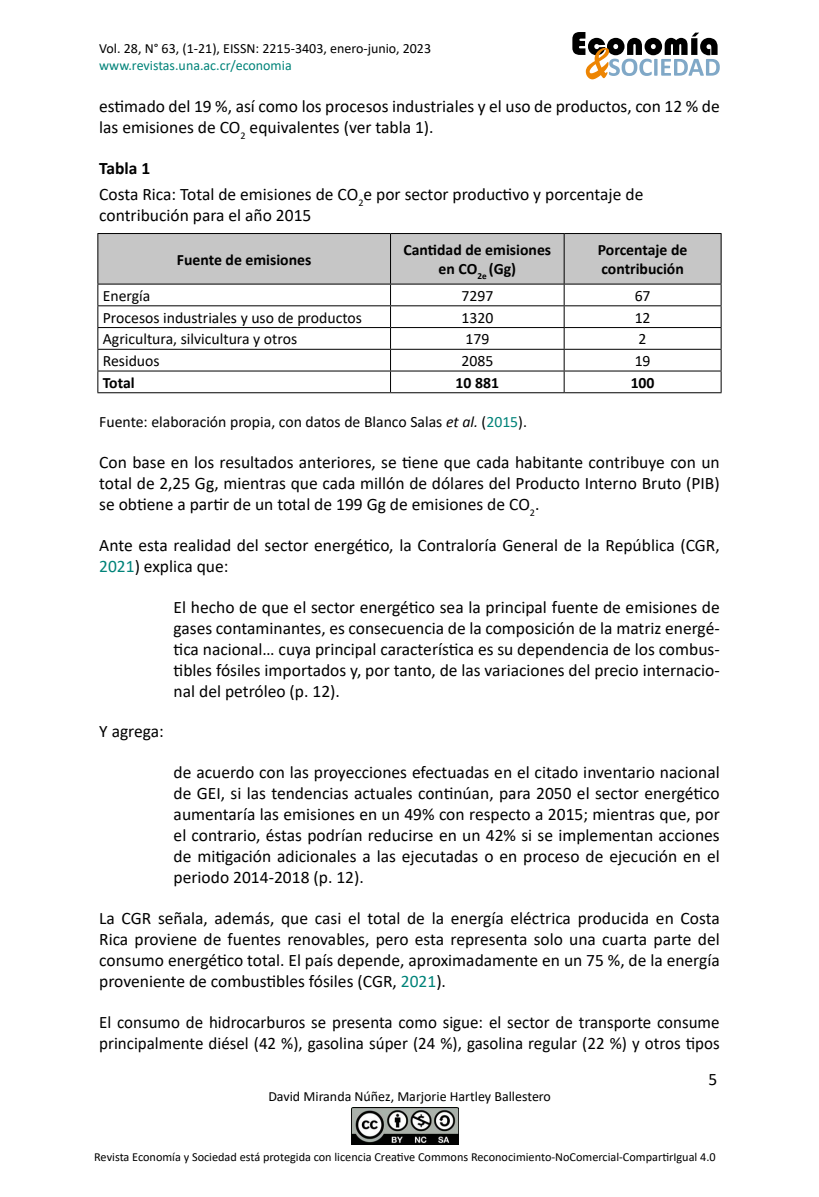
<style>
.page{position:relative;width:819px;height:1197px;background:#fff}
.page>*{position:absolute;margin:0;border:0;box-sizing:border-box;transform-origin:0 0}
.Texto_General{font:17.5px/21px "Calibri";color:#000}
.Destacado{font:17.5px/21px "Calibri";color:#000;text-align:justify}
.Titulo_tabla{font:17.5px/21px "Calibri";color:#000}
.Titulo_tabla-2{font:700 17.5px "Calibri";color:#000}
.Texto_celdas{font:15.75px "Calibri";color:#000}
.Encabezado{font:700 15.75px/18.9px "Calibri";color:#000;text-align:center}
.Fuente{font:15.75px "Calibri";color:#000}
.Texto_celdas-2{font:700 15.75px "Calibri";color:#000}
.t1{font:14px "Calibri";color:#000}
.t2{font:14px "Calibri";color:#008379}
.t3{font:12.25px "Calibri";color:#000}
.s1{font-style:italic}
.s2{color:#008379}
</style>
<div class="page">
<svg style="left:572px;top:32px;width:148px;height:47px"></svg>
<img style="left:352px;top:1107px;width:106px;height:38px">
<svg style="left:97px;top:234px;width:625px;height:158px"></svg>
<hr style="left:97px;top:392px;width:294px;height:1px;background:#000">
<hr style="left:391px;top:392px;width:173px;height:1px;background:#000">
<hr style="left:564px;top:392px;width:158px;height:1px;background:#000">
<hr style="left:97px;top:233px;width:294px;height:1px;background:#000">
<hr style="left:97px;top:234px;width:1px;height:50px;background:#000">
<hr style="left:391px;top:233px;width:173px;height:1px;background:#000">
<hr style="left:564px;top:233px;width:158px;height:1px;background:#000">
<hr style="left:721px;top:234px;width:1px;height:50px;background:#000">
<hr style="left:97px;top:284px;width:294px;height:1px;background:#000">
<hr style="left:391px;top:284px;width:173px;height:1px;background:#000">
<hr style="left:564px;top:284px;width:158px;height:1px;background:#000">
<p class="t1" style="left:99px;top:38px;width:333px">Vol. 28, N° 63, (1-21), EISSN: 2215-3403, enero-junio, 2023</p>
<p class="t2" style="left:99px;top:55px;width:194px">www.revistas.una.ac.cr/economia</p>
<p class="Texto_General" style="left:99px;top:96px;width:622px">estimado del 19 %, así como los procesos industriales y el uso de productos, con 12 % de las emisiones de CO<sub>2</sub> equivalentes (ver tabla 1).</p>
<p class="Titulo_tabla-2" style="left:99px;top:156px;width:53px">Tabla 1</p>
<p class="Titulo_tabla" style="left:99px;top:183px;width:546px">Costa Rica: Total de emisiones de CO<sub>2</sub>e por sector productivo y porcentaje de contribución para el año 2015</p>
<p class="Encabezado" style="left:177px;top:250px;width:136px">Fuente de emisiones</p>
<p class="Encabezado" style="left:403px;top:240px;width:149px">Cantidad de emisiones en CO<sub>2e</sub> (Gg)</p>
<p class="Encabezado" style="left:598px;top:240px;width:91px;text-align:left">Porcentaje de contribución</p>
<p class="Texto_celdas" style="left:103px;top:285px;width:49px">Energía</p>
<p class="Texto_celdas" style="left:461px;top:285px;width:33px">7297</p>
<p class="Texto_celdas" style="left:635px;top:285px;width:17px">67</p>
<p class="Texto_celdas" style="left:103px;top:306px;width:261px">Procesos industriales y uso de productos</p>
<p class="Texto_celdas" style="left:461px;top:306px;width:33px">1320</p>
<p class="Texto_celdas" style="left:635px;top:306px;width:17px">12</p>
<p class="Texto_celdas" style="left:103px;top:328px;width:196px">Agricultura, silvicultura y otros</p>
<p class="Texto_celdas" style="left:465px;top:328px;width:25px">179</p>
<p class="Texto_celdas" style="left:639px;top:328px;width:9px">2</p>
<p class="Texto_celdas" style="left:103px;top:350px;width:58px">Residuos</p>
<p class="Texto_celdas" style="left:461px;top:350px;width:33px">2085</p>
<p class="Texto_celdas" style="left:635px;top:350px;width:17px">19</p>
<p class="Texto_celdas-2" style="left:103px;top:371px;width:33px">Total</p>
<p class="Texto_celdas-2" style="left:456px;top:371px;width:45px">10 881</p>
<p class="Texto_celdas-2" style="left:631px;top:371px;width:25px">100</p>
<p class="Fuente" style="left:99px;top:411px;width:429px">Fuente: elaboración propia, con datos de Blanco Salas <span class="s1">et al.</span> (<span class="s2">2015</span>).</p>
<p class="Texto_General" style="left:99px;top:451px;width:622px;text-align:justify">Con base en los resultados anteriores, se tiene que cada habitante contribuye con un total de 2,25 Gg, mientras que cada millón de dólares del Producto Interno Bruto (PIB) se obtiene a partir de un total de 199 Gg de emisiones de CO<sub>2</sub>.</p>
<p class="Texto_General" style="left:99px;top:534px;width:622px">Ante esta realidad del sector energético, la Contraloría General de la República (CGR,<br><span class="s2">2021</span>) explica que:</p>
<p class="Destacado" style="left:174px;top:596px;width:548px">El hecho de que el sector energético sea la principal fuente de emisiones de gases contaminantes, es consecuencia de la composición de la matriz energé&shy;tica nacional… cuya principal característica es su dependencia de los combus&shy;tibles fósiles importados y, por tanto, de las variaciones del precio internacio&shy;nal del petróleo (p. 12).</p>
<p class="Texto_General" style="left:99px;top:721px;width:66px">Y agrega:</p>
<p class="Destacado" style="left:174px;top:761px;width:548px">de acuerdo con las proyecciones efectuadas en el citado inventario nacional de GEI, si las tendencias actuales continúan, para 2050 el sector energético aumentaría las emisiones en un 49% con respecto a 2015; mientras que, por el contrario, éstas podrían reducirse en un 42% si se implementan acciones de mitigación adicionales a las ejecutadas o en proceso de ejecución en el periodo 2014-2018 (p. 12).</p>
<p class="Texto_General" style="left:99px;top:907px;width:622px;text-align:justify">La CGR señala, además, que casi el total de la energía eléctrica producida en Costa Rica proviene de fuentes renovables, pero esta representa solo una cuarta parte del consumo energético total. El país depende, aproximadamente en un 75 %, de la energía proveniente de combustibles fósiles (CGR, <span class="s2">2021</span>).</p>
<p class="Texto_General" style="left:99px;top:1011px;width:622px">El consumo de hidrocarburos se presenta como sigue: el sector de transporte consume principalmente diésel (42 %), gasolina súper (24 %), gasolina regular (22 %) y otros tipos</p>
<p class="t1" style="left:268px;top:1086px;width:284px">David Miranda Núñez, Marjorie Hartley Ballestero</p>
<p class="Destacado" style="left:709px;top:1068px;width:10px">5</p>
<p class="t3" style="left:94px;top:1149px;width:623px">Revista Economía y Sociedad está protegida con licencia Creative Commons Reconocimiento-NoComercial-CompartirIgual 4.0</p>
</div>
